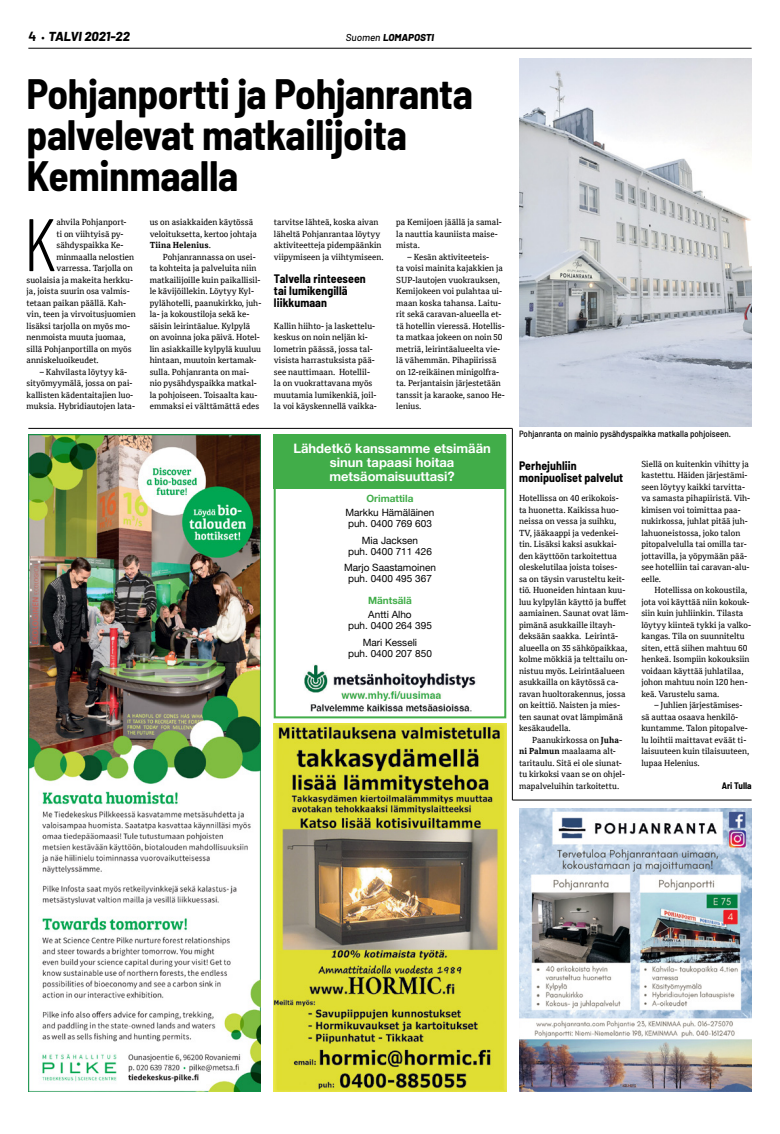
<style>
.page{position:relative;width:780px;height:1134px;background:#fff}
.page>*{position:absolute;margin:0;border:0;box-sizing:border-box;transform-origin:0 0}
.Teksti{font:300 74.2px "Barlow Condensed";color:#000}
.t1{font:700 semi-condensed 41.5px/41px "Barlow";letter-spacing:-.01em;color:#000}
.t2{font:700 13px/14px "Helvetica Neue";color:#fff;text-align:center}
.t3{font:italic 800 13px "Barlow";color:#000}
.VÄLIOTSIKKO{font:700 semi-condensed 12px/12px "Barlow";letter-spacing:.005em;color:#000}
.t4{font:10px/16.7px "Helvetica Neue";color:#000;text-align:center}
.t5{font:italic 800 10px "Barlow";color:#000}
.Teksti-2{font:700 semi-condensed 9.2px "Barlow";letter-spacing:-.005em;color:#000}
.Teksti-3{font:500 semi-condensed 9px "Barlow";letter-spacing:.005em;color:#000}
.Teksti-4{font:8.5px/11.5px "Cordale";letter-spacing:.005em;color:#000}
.s1{font-weight:700;font-style:normal}
.s2{font-weight:700;font-style:normal;font-size:10px}
.s3{font-weight:500}
.s4{font-weight:700}
.s5{font-weight:700;color:#41ad49}
</style>
<div class="page">
<hr style="left:28px;top:48px;width:723px;height:1px;background:#000">
<img style="left:519px;top:58px;width:232px;height:369px">
<img style="left:28px;top:435px;width:233px;height:656px">
<img style="left:273px;top:723px;width:233px;height:369px">
<img style="left:304px;top:664px;width:172px;height:48px">
<div style="left:274px;top:435px;width:232px;height:54px;background:#41ad49"></div>
<div style="left:274px;top:435px;width:232px;height:283px;border:2px solid #41ad49"></div>
<hr style="left:28px;top:428px;width:484px;height:1px;background:#000">
<hr style="left:512px;top:428px;width:1px;height:372px;background:#000">
<hr style="left:512px;top:800px;width:239px;height:1px;background:#000">
<img style="left:519px;top:808px;width:232px;height:284px">
<h3 class="t3" style="left:28px;top:27px;width:103px"><span class="s1">4</span> <span class="s2">•</span> TALVI 2021-22</h3>
<p class="t5" style="left:346px;top:30px;width:90px"><span class="s3">Suomen</span> LOMAPOSTI</p>
<p class="t1" style="left:27px;top:73px;width:448px">Pohjanportti ja Pohjanranta palvelevat matkailijoita<br>Keminmaalla</p>
<p class="Teksti" style="left:24px;top:191px;width:34px">K</p>
<p class="Teksti-4" style="left:56px;top:216px;width:72px">ahvila Pohjanport-</p>
<p class="Teksti-4" style="left:56px;top:228px;width:68px">ti on viihtyisä py-</p>
<p class="Teksti-4" style="left:56px;top:239px;width:68px">sähdyspaikka Ke-</p>
<p class="Teksti-4" style="left:56px;top:251px;width:79px">minmaalla nelostien</p>
<p class="Teksti-4" style="left:56px;top:262px;width:78px">varressa. Tarjolla on</p>
<p class="Teksti-4" style="left:27px;top:274px;width:108px">suolaisia ja makeita herkku-</p>
<p class="Teksti-4" style="left:27px;top:285px;width:105px">ja, joista suurin osa valmis-</p>
<p class="Teksti-4" style="left:27px;top:297px;width:101px">tetaan paikan päällä. Kah-</p>
<p class="Teksti-4" style="left:27px;top:308px;width:111px">vin, teen ja virvoitusjuomien</p>
<p class="Teksti-4" style="left:27px;top:320px;width:105px">lisäksi tarjolla on myös mo-</p>
<p class="Teksti-4" style="left:27px;top:331px;width:101px">nenmoista muuta juomaa,</p>
<p class="Teksti-4" style="left:27px;top:343px;width:106px">sillä Pohjanportilla on myös</p>
<p class="Teksti-4" style="left:27px;top:354px;width:74px">anniskeluoikeudet.</p>
<p class="Teksti-4" style="left:27px;top:366px;width:110px;text-indent:13px">– Kahvilasta löytyy kä&shy;sityömyymälä, jossa on pai&shy;kallisten kädentaitajien luo&shy;muksia. Hybridiautojen lata-</p>
<p class="Teksti-4" style="left:150px;top:216px;width:109px">us on asiakkaiden käytössä veloituksetta, kertoo johtaja<br><span class="s4">Tiina Helenius</span>.</p>
<p class="Teksti-4" style="left:150px;top:251px;width:113px;text-indent:13px">Pohjanrannassa on usei&shy;ta kohteita ja palveluita niin matkailijoille kuin paikallisil&shy;le kävijöillekin. Löytyy Kyl&shy;pylähotelli, paanukirkko, juh&shy;la- ja kokoustiloja sekä ke&shy;säisin leirintäalue. Kylpylä on avoinna joka päivä. Hotel&shy;lin asiakkaille kylpylä kuuluu hintaan, muutoin kertamak&shy;sulla. Pohjanranta on mai&shy;nio pysähdyspaikka matkal&shy;la pohjoiseen. Toisaalta kau&shy;emmaksi ei välttämättä edes</p>
<p class="Teksti-4" style="left:274px;top:216px;width:111px">tarvitse lähteä, koska aivan läheltä Pohjanrantaa löytyy aktiviteetteja pidempäänkin viipymiseen ja viihtymiseen.</p>
<p class="VÄLIOTSIKKO" style="left:274px;top:272px;width:93px">Talvella rinteeseen tai lumikengillä liikkumaan</p>
<p class="Teksti-4" style="left:274px;top:320px;width:104px">Kallin hiihto- ja laskettelu&shy;keskus on noin neljän ki&shy;lometrin päässä, jossa tal&shy;visista harrastuksista pää&shy;see nauttimaan. Hotellil&shy;la on vuokrattavana myös muutamia lumikenkiä, joil&shy;la voi käyskennellä vaikka-</p>
<p class="Teksti-4" style="left:396px;top:216px;width:107px">pa Kemijoen jäällä ja samal&shy;la nauttia kauniista maise&shy;mista.</p>
<p class="Teksti-4" style="left:396px;top:251px;width:110px;text-indent:11px">– Kesän aktiviteeteis-<br>ta voisi mainita kajakkien ja<br>SUP-lautojen vuokrauksen,<br>Kemijokeen voi pulahtaa ui&shy;maan koska tahansa. Laitu&shy;rit sekä caravan-alueella et&shy;tä hotellin vieressä. Hotellis&shy;ta matkaa jokeen on noin 50 metriä, leirintäalueelta vie&shy;lä vähemmän. Pihapiirissä on 12-reikäinen minigolfra&shy;ta. Perjantaisin järjestetään tanssit ja karaoke, sanoo He&shy;lenius.</p>
<p class="t2" style="left:293px;top:441px;width:199px">Lähdetkö kanssamme etsimään sinun tapaasi hoitaa metsäomaisuuttasi?</p>
<p class="t4" style="left:345px;top:492px;width:90px;line-height:13.8px"><span class="s5">Orimattila<br></span>Markku Hämäläinen</p>
<p class="t4" style="left:348px;top:515px;width:85px">puh. 0400 769 603<br>Mia Jacksen</p>
<p class="t4" style="left:344px;top:543px;width:93px">puh. 0400 711 426<br>Marjo Saastamoinen</p>
<p class="t4" style="left:348px;top:571px;width:85px">puh. 0400 495 367</p>
<p class="t4" style="left:368px;top:594px;width:45px;line-height:13.8px;text-align:left"><span class="s5">Mäntsälä<br></span>Antti Alho</p>
<p class="t4" style="left:348px;top:618px;width:85px">puh. 0400 264 395<br>Mari Kesseli</p>
<p class="t4" style="left:348px;top:645px;width:85px">puh. 0400 207 850</p>
<p class="Teksti-3" style="left:519px;top:428px;width:213px">Pohjanranta on mainio pysähdyspaikka matkalla pohjoiseen.</p>
<p class="VÄLIOTSIKKO" style="left:519px;top:459px;width:106px">Perhejuhliin monipuoliset palvelut</p>
<p class="Teksti-4" style="left:519px;top:492px;width:111px">Hotellissa on 40 erikokois&shy;ta huonetta. Kaikissa huo&shy;neissa on vessa ja suihku,<br>TV, jääkaappi ja vedenkei&shy;tin. Lisäksi kaksi asukkai&shy;den käyttöön tarkoitettua oleskelutilaa joista toises-<br>sa on täysin varusteltu keit&shy;tiö. Huoneiden hintaan kuu&shy;luu kylpylän käyttö ja buffet aamiainen. Saunat ovat läm&shy;pimänä asukkaille iltayh&shy;deksään saakka. Leirintä&shy;alueella on 35 sähköpaikkaa, kolme mökkiä ja telttailu on&shy;nistuu myös. Leirintäalueen asukkailla on käytössä ca&shy;ravan huoltorakennus, jossa on keittiö. Naisten ja mies&shy;ten saunat ovat lämpimänä kesäkaudella.</p>
<p class="Teksti-4" style="left:519px;top:734px;width:107px;text-indent:13px">Paanukirkossa on <span class="s4">Juha&shy;ni Palmun</span> maalaama alt&shy;taritaulu. Sitä ei ole siunat&shy;tu kirkoksi vaan se on ohjel&shy;mapalveluihin tarkoitettu.</p>
<p class="Teksti-4" style="left:641px;top:458px;width:110px">Siellä on kuitenkin vihitty ja kastettu. Häiden järjestämi&shy;seen löytyy kaikki tarvitta&shy;va samasta pihapiiristä. Vih&shy;kimisen voi toimittaa paa&shy;nukirkossa, juhlat pitää juh&shy;lahuoneistossa, joko talon pitopalvelulla tai omilla tar&shy;jottavilla, ja yöpymään pää&shy;see hotelliin tai caravan-alu&shy;eelle.</p>
<p class="Teksti-4" style="left:641px;top:584px;width:111px;text-indent:13px">Hotellissa on kokoustila, jota voi käyttää niin kokouk&shy;siin kuin juhliinkin. Tilasta löytyy kiinteä tykki ja valko&shy;kangas. Tila on suunniteltu siten, että siihen mahtuu 60 henkeä. Isompiin kokouksiin voidaan käyttää juhlatilaa, johon mahtuu noin 120 hen&shy;keä. Varustelu sama.</p>
<p class="Teksti-4" style="left:641px;top:699px;width:110px;text-indent:13px">– Juhlien järjestämises&shy;sä auttaa osaava henkilö&shy;kuntamme. Talon pitopalve&shy;lu loihtii maittavat eväät ti&shy;laisuuteen kuin tilaisuuteen, lupaa Helenius.</p>
<p class="Teksti-2" style="left:721px;top:780px;width:31px">Ari Tulla</p>
</div>
